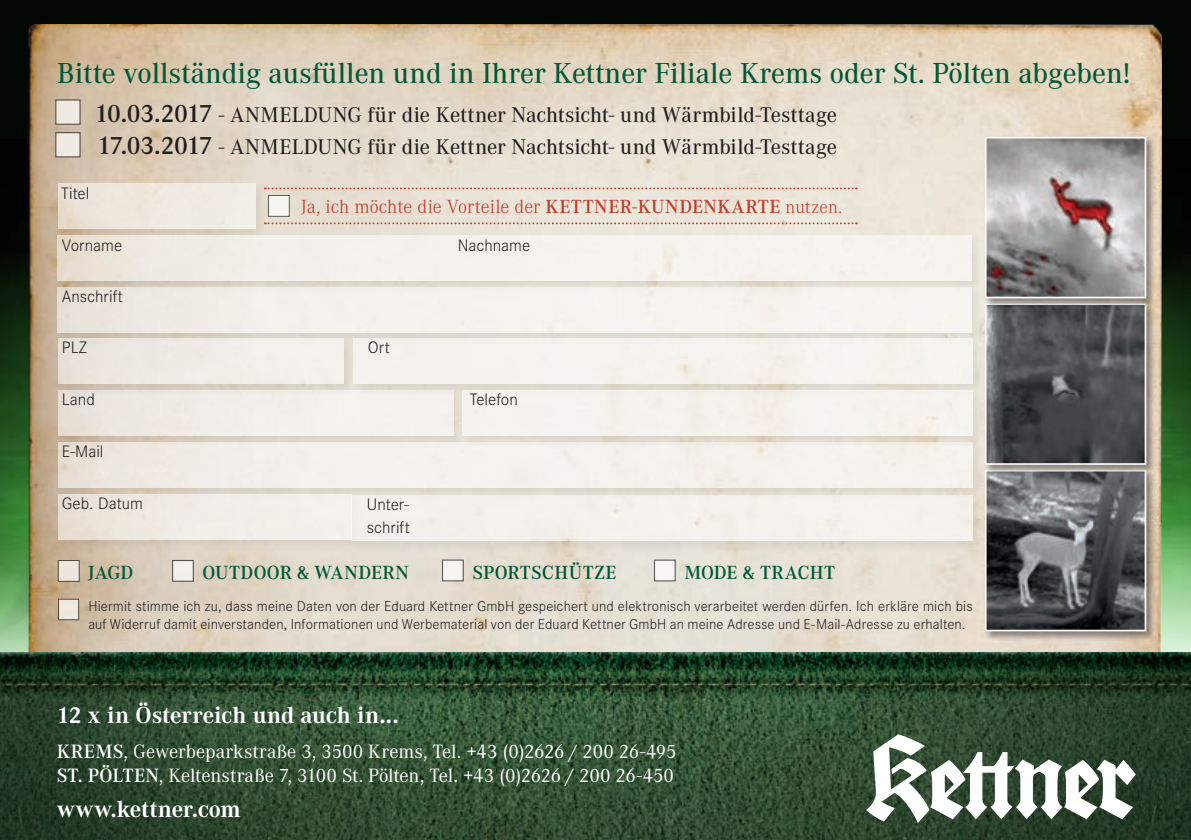
<style>
.page{position:relative;width:1191px;height:840px;background:#fff}
.page>*{position:absolute;margin:0;border:0;box-sizing:border-box;transform-origin:0 0}
.t1{font:500 30px "Corporate A";color:#005836}
.t2{font:700 24px "Corporate A";letter-spacing:-.005em;color:#fff}
.t3{font:500 22px/32.6px "Corporate A";color:#231f20}
.t4{font:20px/24px "Corporate A";letter-spacing:-.005em;color:#fff}
.t5{font:300 19.6px "Corporate A";color:#c0402d}
.t6{font:600 19.6px "Corporate A";letter-spacing:.01em;color:#005836}
.t7{font:300 17.2px/22.6px "Corporate S";color:#231f20}
.t8{font:300 14.8px/17.8px "Corporate S";letter-spacing:.005em;color:#231f20}
.s1{font-weight:600;font-size:26px}
.s2{font-weight:600}
.s3{font-size:18.6px}
</style>
<div class="page">
<div style="left:0;top:0;width:1191px;height:706px;background:#030703"></div>
<img style="left:1161px;top:139px;width:30px;height:513px">
<img style="left:0;top:272px;width:21px;height:380px">
<img style="left:21px;top:25px;width:1140px;height:627px">
<div style="left:55px;top:180px;width:213px;height:61px;background:#231f20;opacity:.13"></div>
<div style="left:58px;top:183px;width:197px;height:45px;background:linear-gradient(to right,#eae0d5,#f3f0ea)"></div>
<div style="left:54px;top:232px;width:930px;height:61px;background:#231f20;opacity:.13"></div>
<svg style="left:57px;top:235px;width:914px;height:45px;background:#f3f0ea"></svg>
<div style="left:54px;top:284px;width:930px;height:61px;background:#231f20;opacity:.13"></div>
<div style="left:57px;top:287px;width:914px;height:45px;background:linear-gradient(to right,#efeae3,#f8f7f3)"></div>
<div style="left:55px;top:387px;width:410px;height:61px;background:#231f20;opacity:.13"></div>
<div style="left:58px;top:390px;width:395px;height:45px;background:linear-gradient(to right,#ebe5dd,#f8f6f2)"></div>
<div style="left:55px;top:439px;width:929px;height:61px;background:#231f20;opacity:.13"></div>
<div style="left:58px;top:442px;width:914px;height:45px;background:linear-gradient(to right,#f0eae4,#f7f5f0)"></div>
<div style="left:55px;top:491px;width:309px;height:61px;background:#231f20;opacity:.13"></div>
<div style="left:58px;top:493px;width:293px;height:46px;background:linear-gradient(to right,#eae2d8,#f6f4f0)"></div>
<div style="left:349px;top:492px;width:636px;height:61px;background:#231f20;opacity:.13"></div>
<div style="left:351px;top:495px;width:621px;height:46px;background:#f4f1ec"></div>
<div style="left:58px;top:560px;width:21px;height:21px;background:#eee7df"></div>
<div style="left:442px;top:559px;width:21px;height:21px;background:#f7f4f0"></div>
<div style="left:654px;top:560px;width:21px;height:20px;background:#f7f6f3"></div>
<div style="left:173px;top:560px;width:20px;height:21px;background:#f4f1ed"></div>
<div style="left:55px;top:335px;width:301px;height:62px;background:#231f20;opacity:.13"></div>
<div style="left:58px;top:338px;width:286px;height:46px;background:#f1ece5"></div>
<div style="left:350px;top:335px;width:635px;height:62px;background:#231f20;opacity:.13"></div>
<div style="left:353px;top:338px;width:619px;height:46px;background:#f5f2ed"></div>
<div style="left:459px;top:387px;width:526px;height:61px;background:#231f20;opacity:.13"></div>
<div style="left:462px;top:390px;width:510px;height:45px;background:#f5f2ed"></div>
<div style="left:268px;top:195px;width:21px;height:21px;background:#f7f5f1"></div>
<svg style="left:265px;top:187px;width:592px;height:2px"></svg>
<svg style="left:265px;top:222px;width:592px;height:2px"></svg>
<div style="left:58px;top:599px;width:21px;height:20px;background:#eee8e1"></div>
<img style="left:0;top:652px;width:1191px;height:187px">
<svg style="left:866px;top:733px;width:269px;height:89px"></svg>
<div style="left:982px;top:467px;width:174px;height:174px;background:#231f20;opacity:.5"></div>
<img style="left:987px;top:474px;width:156px;height:154px">
<div style="left:984px;top:469px;width:162px;height:162px;border:2px solid #fff"></div>
<div style="left:982px;top:301px;width:174px;height:173px;background:#231f20;opacity:.5"></div>
<img style="left:987px;top:308px;width:156px;height:153px">
<div style="left:984px;top:303px;width:162px;height:161px;border:2px solid #fff"></div>
<div style="left:982px;top:134px;width:174px;height:174px;background:#231f20;opacity:.5"></div>
<img style="left:987px;top:140px;width:156px;height:155px">
<div style="left:984px;top:137px;width:162px;height:161px;border:2px solid #fff"></div>
<div style="left:56px;top:100px;width:24px;height:24px;background:#f0eae3"></div>
<div style="left:56px;top:132px;width:24px;height:25px;background:#f0ebe4"></div>
<h1 class="t1" style="left:57px;top:53px;width:1074px">Bitte vollständig ausfüllen und in Ihrer Kettner Filiale Krems oder St. Pölten abgeben!</h1>
<h3 class="t3" style="left:95px;top:97px;width:743px"><span class="s1">10.03.2017</span> - ANMELDUNG für die Kettner Nachtsicht- und Wärmbild-Testtage<br><span class="s1">17.03.2017</span> - ANMELDUNG für die Kettner Nachtsicht- und Wärmbild-Testtage</h3>
<p class="t7" style="left:61px;top:182px;width:30px">Titel</p>
<h3 class="t5" style="left:301px;top:196px;width:542px">Ja, ich möchte die Vorteile der <span class="s2">KETTNER-KUNDENKARTE</span> <span class="s3">nutzen.</span></h3>
<p class="t7" style="left:62px;top:234px;width:62px">Vorname</p>
<p class="t7" style="left:458px;top:234px;width:74px">Nachname</p>
<p class="t7" style="left:62px;top:284px;width:62px">Anschrift</p>
<p class="t7" style="left:62px;top:336px;width:27px">PLZ</p>
<p class="t7" style="left:368px;top:336px;width:24px">Ort</p>
<p class="t7" style="left:62px;top:388px;width:34px">Land</p>
<p class="t7" style="left:470px;top:388px;width:50px">Telefon</p>
<p class="t7" style="left:62px;top:440px;width:43px">E-Mail</p>
<p class="t7" style="left:62px;top:491px;width:82px">Geb. Datum</p>
<p class="t7" style="left:367px;top:493px;width:44px">Unter&shy;schrift</p>
<h3 class="t6" style="left:88px;top:561px;width:46px">JAGD</h3>
<h3 class="t6" style="left:202px;top:561px;width:208px">OUTDOOR &amp; WANDERN</h3>
<h3 class="t6" style="left:472px;top:561px;width:146px">SPORTSCHÜTZE</h3>
<h3 class="t6" style="left:684px;top:561px;width:152px">MODE &amp; TRACHT</h3>
<p class="t8" style="left:88px;top:597px;width:885px">Hiermit stimme ich zu, dass meine Daten von der Eduard Kettner GmbH gespeichert und elektronisch verarbeitet werden dürfen. Ich erkläre mich bis auf Widerruf damit einverstanden, Informationen und Werbematerial von der Eduard Kettner GmbH an meine Adresse und E-Mail-Adresse zu erhalten.</p>
<h2 class="t2" style="left:57px;top:701px;width:343px">12 x in Österreich und auch in...</h2>
<h3 class="t4" style="left:57px;top:739px;width:621px"><span class="s2">KREMS</span>, Gewerbeparkstraße 3, 3500 Krems, Tel. +43 (0)2626 / 200 26-495<br><span class="s2">ST. PÖLTEN</span>, Keltenstraße 7, 3100 St. Pölten, Tel. +43 (0)2626 / 200 26-450</h3>
<h2 class="t2" style="left:57px;top:795px;width:186px">www.kettner.com</h2>
</div>
